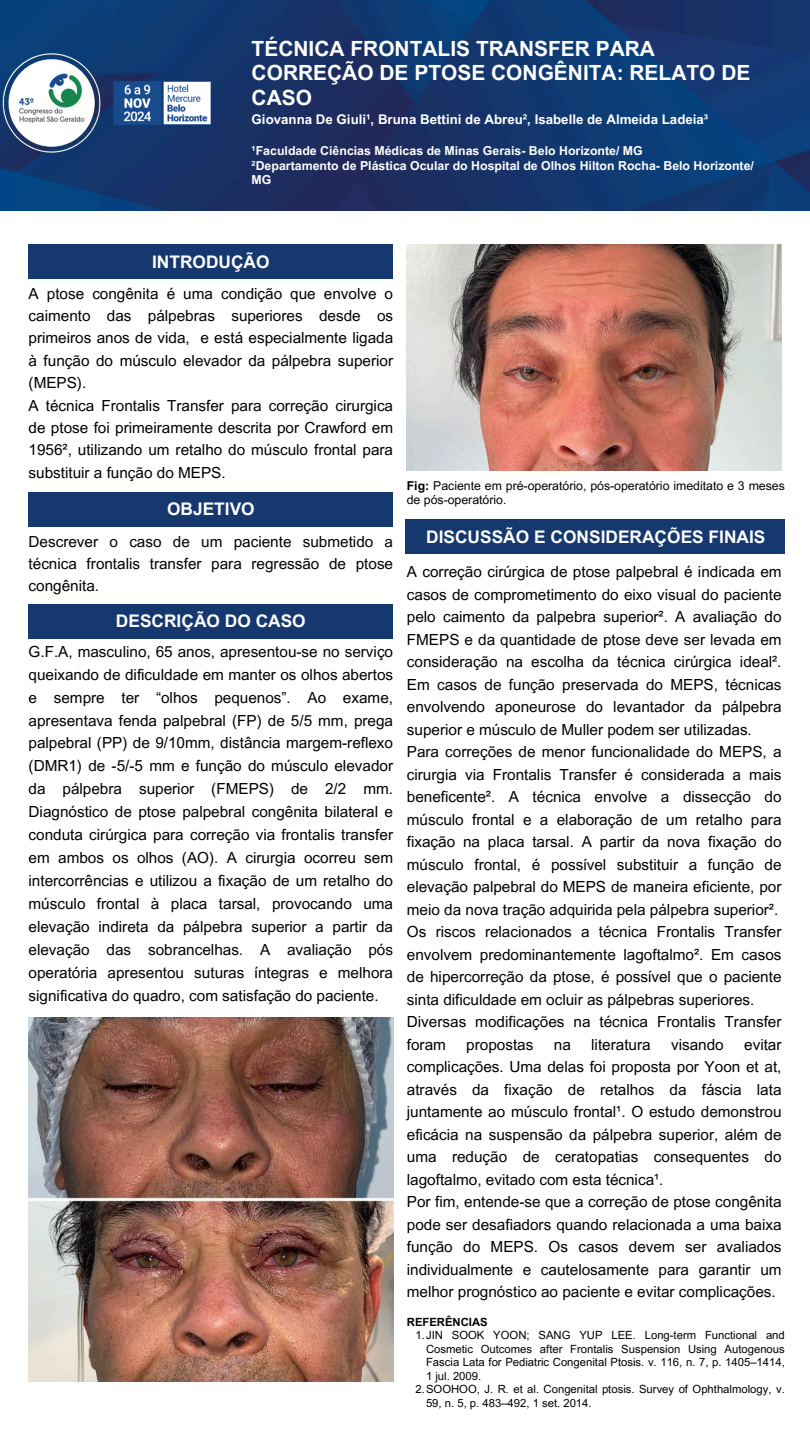
<style>
.page{position:relative;width:810px;height:1440px;background:#fff}
.page>*{position:absolute;margin:0;border:0;box-sizing:border-box;transform-origin:0 0}
.t1{font:700 20.9px/24.8px "Arial MT Pro";color:#fff}
.t2{font:700 17.3px "Arial MT Pro";color:#fff}
.t3{font:15.3px/22.5px "Arial MT Pro";color:#000}
.t4{font:700 13.3px "Arial MT Pro";color:#fff}
.t5{font:700 12.4px/14.2px "Arial MT Pro";color:#fff}
.t6{font:12.3px/14.2px "Arial MT Pro";color:#000}
.t7{font:11.3px/13.5px "Arial MT Pro";color:#000;text-align:justify}
.t8{font:700 11.3px "Arial MT Pro";color:#000}
.s1{font-weight:700}
</style>
<div class="page">
<img style="left:0;top:0;width:810px;height:211px">
<img style="left:0;top:52px;width:216px;height:106px">
<div style="left:29px;top:245px;width:364px;height:34px;background:#15386f"></div>
<div style="left:406px;top:520px;width:379px;height:34px;background:#15386f"></div>
<div style="left:29px;top:604px;width:364px;height:35px;background:#15386f"></div>
<img style="left:29px;top:1017px;width:364px;height:365px">
<img style="left:407px;top:245px;width:375px;height:225px">
<div style="left:29px;top:492px;width:364px;height:34px;background:#15386f"></div>
<h1 class="t1" style="left:252px;top:39px;width:500px">TÉCNICA FRONTALIS TRANSFER PARA<br>CORREÇÃO DE PTOSE CONGÊNITA: RELATO DE<br>CASO</h1>
<h1 class="t4" style="left:252px;top:114px;width:458px">Giovanna De Giuli¹, Bruna Bettini de Abreu², Isabelle de Almeida Ladeia³</h1>
<h5 class="t5" style="left:252px;top:146px;width:504px">¹Faculdade Ciências Médicas de Minas Gerais- Belo Horizonte/ MG<br>²Departamento de Plástica Ocular do Hospital de Olhos Hilton Rocha- Belo Horizonte/<br>MG</h5>
<h2 class="t2" style="left:152px;top:256px;width:119px">INTRODUÇÃO</h2>
<p class="t3" style="left:29px;top:284px;width:366px">A ptose congênita é uma condição que envolve o caimento das pálpebras superiores desde os primeiros anos de vida, e está especialmente ligada à função do músculo elevador da pálpebra superior (MEPS).<br>A técnica Frontalis Transfer para correção cirurgica de ptose foi primeiramente descrita por Crawford em 1956², utilizando um retalho do músculo frontal para substituir a função do MEPS.</p>
<h2 class="t2" style="left:167px;top:503px;width:89px">OBJETIVO</h2>
<p class="t3" style="left:29px;top:532px;width:366px;text-align:justify">Descrever o caso de um paciente submetido a técnica frontalis transfer para regressão de ptose congênita.</p>
<h3 class="t2" style="left:116px;top:614px;width:191px">DESCRIÇÃO DO CASO</h3>
<p class="t3" style="left:29px;top:642px;width:366px;line-height:22.9px;text-align:justify">G.F.A, masculino, 65 anos, apresentou-se no serviço queixando de dificuldade em manter os olhos abertos e sempre ter “olhos pequenos”. Ao exame, apresentava fenda palpebral (FP) de 5/5 mm, prega palpebral (PP) de 9/10mm, distância margem-reflexo (DMR1) de -5/-5 mm e função do músculo elevador da pálpebra superior (FMEPS) de 2/2 mm.<br>Diagnóstico de ptose palpebral congênita bilateral e conduta cirúrgica para correção via frontalis transfer em ambos os olhos (AO). A cirurgia ocorreu sem intercorrências e utilizou a fixação de um retalho do músculo frontal à placa tarsal, provocando uma elevação indireta da pálpebra superior a partir da elevação das sobrancelhas. A avaliação pós operatória apresentou suturas íntegras e melhora significativa do quadro, com satisfação do paciente.</p>
<h2 class="t6" style="left:407px;top:480px;width:380px"><span class="s1">Fig:</span> Paciente em pré-operatório, pós-operatório imeditato e 3 meses de pós-operatório.</h2>
<h3 class="t2" style="left:426px;top:530px;width:341px">DISCUSSÃO E CONSIDERAÇÕES FINAIS</h3>
<h3 class="t3" style="left:407px;top:563px;width:376px">A correção cirúrgica de ptose palpebral é indicada em casos de comprometimento do eixo visual do paciente pelo caimento da palpebra superior². A avaliação do FMEPS e da quantidade de ptose deve ser levada em consideração na escolha da técnica cirúrgica ideal².<br>Em casos de função preservada do MEPS, técnicas envolvendo aponeurose do levantador da pálpebra superior e músculo de Muller podem ser utilizadas.<br>Para correções de menor funcionalidade do MEPS, a cirurgia via Frontalis Transfer é considerada a mais beneficente². A técnica envolve a dissecção do músculo frontal e a elaboração de um retalho para fixação na placa tarsal. A partir da nova fixação do músculo frontal, é possível substituir a função de elevação palpebral do MEPS de maneira eficiente, por meio da nova tração adquirida pela pálpebra superior².<br>Os riscos relacionados a técnica Frontalis Transfer envolvem predominantemente lagoftalmo². Em casos de hipercorreção da ptose, é possível que o paciente sinta dificuldade em ocluir as pálpebras superiores.<br>Diversas modificações na técnica Frontalis Transfer foram</h3>
<h3 class="t3" style="left:407px;top:1035px;width:376px;text-indent:337px">evitar complicações. Uma delas foi proposta por Yoon et at, através da fixação de retalhos da fáscia lata juntamente ao músculo frontal¹. O estudo demonstrou eficácia na suspensão da pálpebra superior, além de uma redução de ceratopatias consequentes do lagoftalmo, evitado com esta técnica¹.<br>Por fim, entende-se que a correção de ptose congênita pode ser desafiadors quando relacionada a uma baixa função do MEPS. Os casos devem ser avaliados individualmente e cautelosamente para garantir um melhor prognóstico ao paciente e evitar complicações.</h3>
<h4 class="t8" style="left:407px;top:1318px;width:82px">REFERÊNCIAS</h4>
<p class="t7" style="left:426px;top:1330px;width:360px;text-indent:-11px">1.JIN SOOK YOON; SANG YUP LEE. Long-term Functional and Cosmetic Outcomes after Frontalis Suspension Using Autogenous Fascia Lata for Pediatric Congenital Ptosis. v. 116, n. 7, p. 1405–1414, 1 jul. 2009.</p>
<p class="t7" style="left:426px;top:1384px;width:360px;text-indent:-11px">2.SOOHOO, J. R. et al. Congenital ptosis. Survey of Ophthalmology, v.<br>59, n. 5, p. 483–492, 1 set. 2014.</p>
<h3 class="t3" style="left:466px;top:1035px;width:69px">propostas</h3>
<h3 class="t3" style="left:554px;top:1035px;width:19px">na</h3>
<h3 class="t3" style="left:591px;top:1035px;width:61px">literatura</h3>
<h3 class="t3" style="left:671px;top:1035px;width:54px">visando</h3>
</div>
